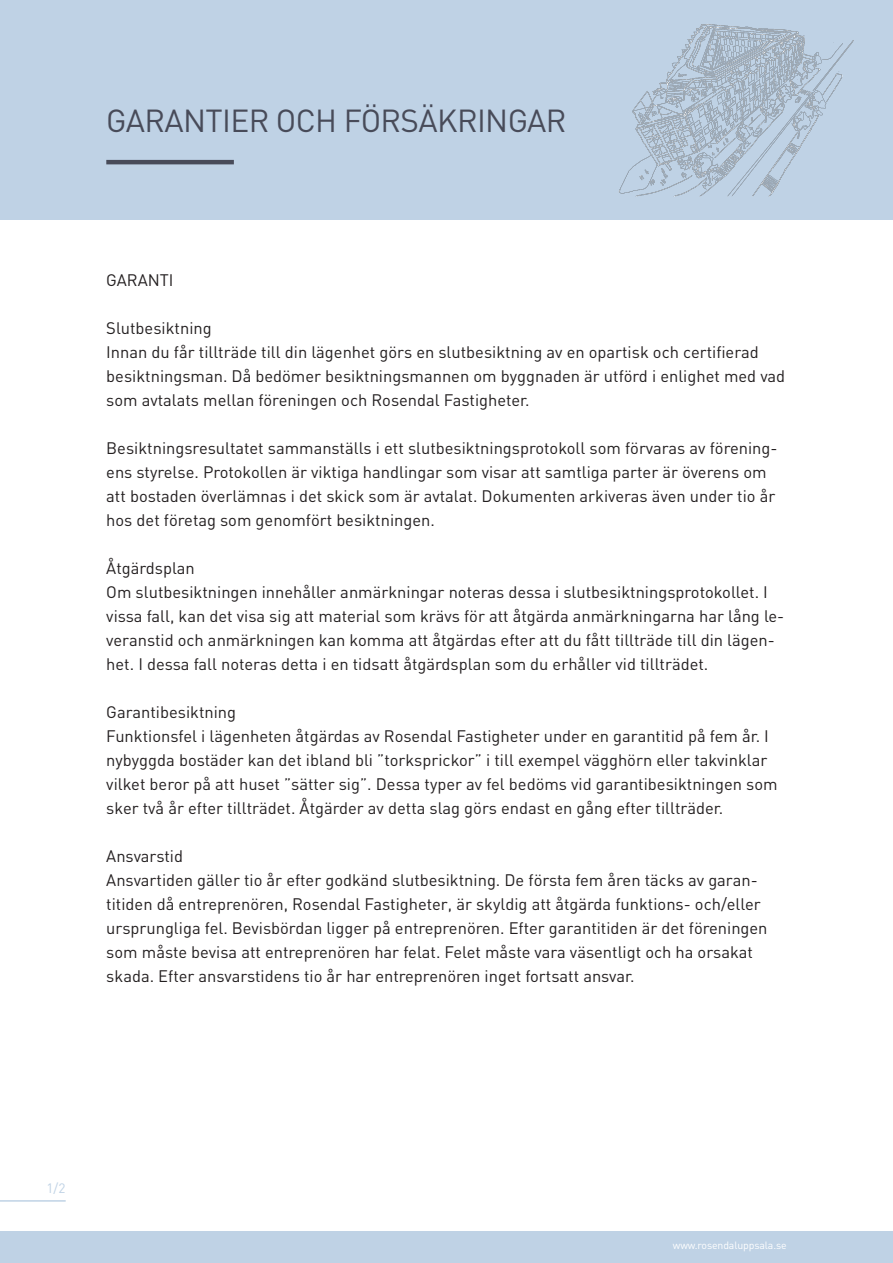
<style>
.page{position:relative;width:893px;height:1263px;background:#fff}
.page>*{position:absolute;margin:0;border:0;box-sizing:border-box;transform-origin:0 0}
.t1{font:31.5px "DIN";letter-spacing:-.02em;color:#484b59}
.t2{font:16.5px/24px "DIN";color:#231f20}
.t3{font:13.5px "DIN";color:#bfd2e5}
.t4{font:10.5px "DIN";letter-spacing:-.01em;color:#fff}
</style>
<div class="page">
<div style="left:0;top:0;width:893px;height:219px;background:#bfd2e5"></div>
<hr style="left:0;top:1200px;width:66px;height:2px;background:#bfd2e5">
<hr style="left:106px;top:160px;width:128px;height:4px;background:#484b59">
<div style="left:0;top:1231px;width:893px;height:32px;background:#bfd2e5"></div>
<img style="left:619px;top:24px;width:235px;height:173px">
<p class="t1" style="left:106px;top:101px;width:462px">GARANTIER OCH FÖRSÄKRINGAR</p>
<p class="t2" style="left:106px;top:267px;width:69px">GARANTI</p>
<p class="t2" style="left:106px;top:315px;width:107px">Slutbesiktning</p>
<p class="t2" style="left:106px;top:339px;width:680px">Innan du får tillträde till din lägenhet görs en slutbesiktning av en opartisk och certifierad besiktningsman. Då bedömer besiktningsmannen om byggnaden är utförd i enlighet med vad som avtalats mellan föreningen och Rosendal Fastigheter.</p>
<p class="t2" style="left:106px;top:435px;width:673px">Besiktningsresultatet sammanställs i ett slutbesiktningsprotokoll som förvaras av förening&shy;ens styrelse. Protokollen är viktiga handlingar som visar att samtliga parter är överens om att bostaden överlämnas i det skick som är avtalat. Dokumenten arkiveras även under tio år hos det företag som genomfört besiktningen.</p>
<p class="t2" style="left:106px;top:555px;width:90px">Åtgärdsplan</p>
<p class="t2" style="left:106px;top:579px;width:679px">Om slutbesiktningen innehåller anmärkningar noteras dessa i slutbesiktningsprotokollet. I vissa fall, kan det visa sig att material som krävs för att åtgärda anmärkningarna har lång le&shy;veranstid och anmärkningen kan komma att åtgärdas efter att du fått tillträde till din lägen&shy;het. I dessa fall noteras detta i en tidsatt åtgärdsplan som du erhåller vid tillträdet.</p>
<p class="t2" style="left:106px;top:699px;width:131px">Garantibesiktning</p>
<p class="t2" style="left:106px;top:723px;width:673px">Funktionsfel i lägenheten åtgärdas av Rosendal Fastigheter under en garantitid på fem år. I nybyggda bostäder kan det ibland bli ”torksprickor” i till exempel vägghörn eller takvinklar vilket beror på att huset ”sätter sig”. Dessa typer av fel bedöms vid garantibesiktningen som sker två år efter tillträdet. Åtgärder av detta slag görs endast en gång efter tillträder.</p>
<p class="t2" style="left:106px;top:843px;width:78px">Ansvarstid</p>
<p class="t2" style="left:106px;top:867px;width:663px">Ansvartiden gäller tio år efter godkänd slutbesiktning. De första fem åren täcks av garan&shy;titiden då entreprenören, Rosendal Fastigheter, är skyldig att åtgärda funktions- och/eller ursprungliga fel. Bevisbördan ligger på entreprenören. Efter garantitiden är det föreningen som måste bevisa att entreprenören har felat. Felet måste vara väsentligt och ha orsakat skada. Efter ansvarstidens tio år har entreprenören inget fortsatt ansvar.</p>
<p class="t3" style="left:47px;top:1180px;width:20px">1/2</p>
<p class="t4" style="left:673px;top:1239px;width:115px">www.rosendaluppsala.se</p>
</div>
